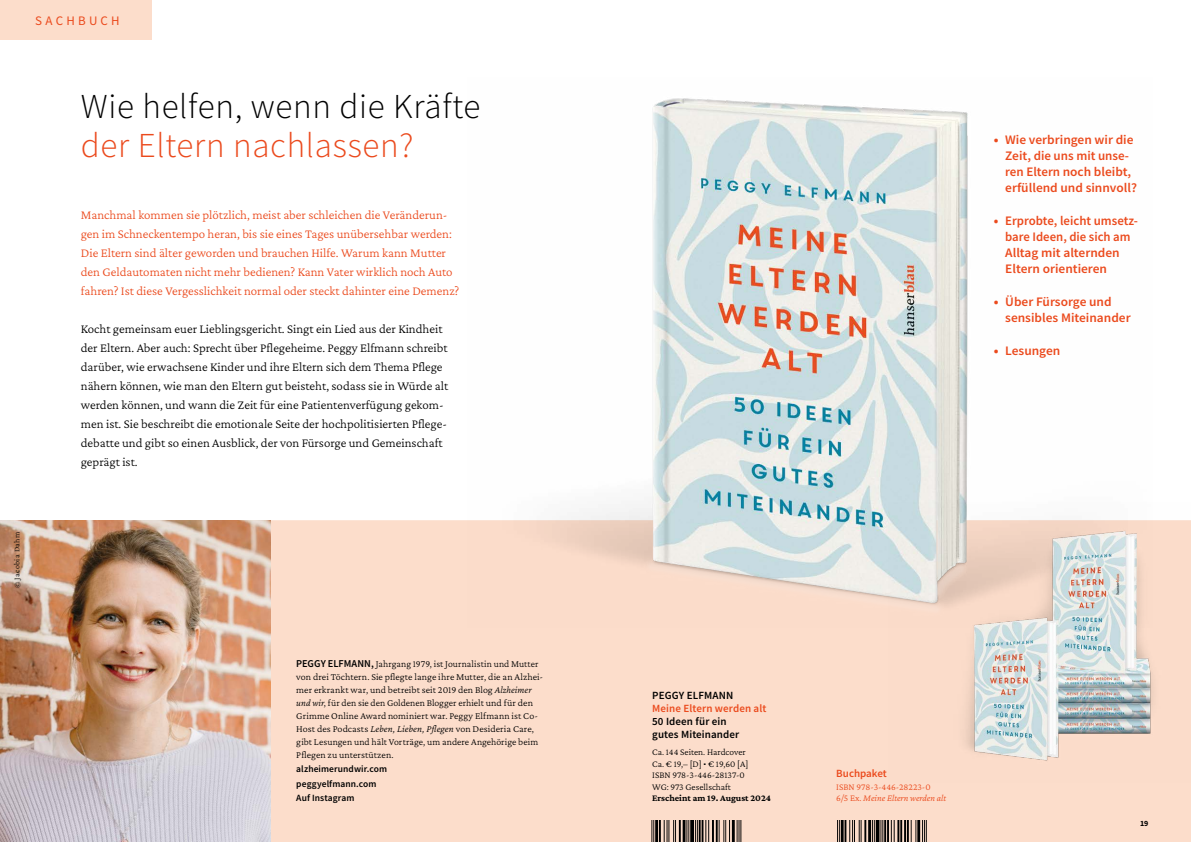
<style>
.page{position:relative;width:1191px;height:842px;background:#fff}
.page>*{position:absolute;margin:0;border:0;box-sizing:border-box;transform-origin:0 0}
.t1{font:300 35px "Source Sans Pro";letter-spacing:.02em;color:#000}
.t2{font:300 35px "Source Sans Pro";letter-spacing:.02em;color:#eb4a1d}
.t3{font:300 13px/19px "Crimson Pro";color:#000}
.t4{font:300 13px/19px "Crimson Pro";color:#eb4a1d}
.t5{font:600 13px/16px "Source Sans Pro";color:#eb4a1d}
.t6{font:13px "Source Sans Pro";letter-spacing:.25em;color:#eb4a1d}
.t7{font:600 11px/13px "Source Sans Pro";letter-spacing:.01em;color:#000}
.t8{font:600 11px "Source Sans Pro";letter-spacing:.01em;color:#eb4a1d}
.t9{font:300 10px/13px "Crimson Pro";letter-spacing:.005em;color:#000}
.t10{font:300 9.5px/11.5px "Crimson Pro";color:#000}
.t11{font:600 9.5px/14.4px "Source Sans Pro";letter-spacing:.01em;color:#000}
.t12{font:300 9.5px/11.5px "Crimson Pro";color:#eb4a1d}
.t13{font:700 9.5px "Crimson Pro";color:#000}
.t14{font:300 8px "Crimson Pro";letter-spacing:.05em;color:#000}
.t15{font:700 8px "Source Sans Pro";color:#000}
.s1{font-family:"Source Sans Pro";font-weight:600;font-size:10.5px}
.s2{font-style:italic}
.s3{font-weight:700;font-size:13.5px}
</style>
<div class="page">
<div style="left:270px;top:520px;width:921px;height:322px;background:#fcddcb"></div>
<img style="left:644px;top:820px;width:100px;height:22px">
<div style="left:0;top:0;width:152px;height:40px;background:#fcddcb"></div>
<img style="left:0;top:520px;width:270px;height:322px">
<img style="left:467px;top:98px;width:501px;height:529px">
<img style="left:889px;top:502px;width:302px;height:281px">
<img style="left:831px;top:820px;width:97px;height:22px">
<p class="t6" style="left:35px;top:12px;width:86px">SACHBUCH</p>
<p class="t14" style="left:12px;top:575px;width:45px;rotate:-90deg">© Copyright</p>
<p class="t14" style="left:12px;top:588px;width:58px;rotate:-90deg">© Jacobia Dahm</p>
<h1 class="t1" style="left:81px;top:85px;width:401px">Wie helfen, wenn die Kräfte</h1>
<h1 class="t2" style="left:81px;top:124px;width:334px">der Eltern nachlassen?</h1>
<p class="t4" style="left:81px;top:205px;width:380px">Manchmal kommen sie plötzlich, meist aber schleichen die Veränderun&shy;gen im Schneckentempo heran, bis sie eines Tages unübersehbar werden:<br>Die Eltern sind älter geworden und brauchen Hilfe. Warum kann Mutter den Geldautomaten nicht mehr bedienen? Kann Vater wirklich noch Auto fahren? Ist diese Vergesslichkeit normal oder steckt dahinter eine Demenz?</p>
<p class="t3" style="left:81px;top:319px;width:369px">Kocht gemeinsam euer Lieblingsgericht. Singt ein Lied aus der Kindheit der Eltern. Aber auch: Sprecht über Pflegeheime. Peggy Elfmann schreibt darüber, wie erwachsene Kinder und ihre Eltern sich dem Thema Pflege nähern können, wie man den Eltern gut beisteht, sodass sie in Würde alt werden können, und wann die Zeit für eine Patientenverfügung gekom&shy;men ist. Sie beschreibt die emotionale Seite der hochpolitisierten Pflege&shy;debatte und gibt so einen Ausblick, der von Fürsorge und Gemeinschaft geprägt ist.</p>
<p class="t9" style="left:296px;top:657px;width:248px"><span class="s1">PEGGY ELFMANN,</span> Jahrgang 1979, ist Journalistin und Mutter von drei Töchtern. Sie pflegte lange ihre Mutter, die an Alzhei&shy;mer erkrankt war, und betreibt seit 2019 den Blog <span class="s2">Alzheimer und wir</span>, für den sie den Goldenen Blogger erhielt und für den Grimme Online Award nominiert war. Peggy Elfmann ist Co-Host des Podcasts <span class="s2">Leben, Lieben, Pflegen</span> von Desideria Care, gibt Lesungen und hält Vorträge, um andere Angehörige beim Pflegen zu unterstützen.</p>
<p class="t11" style="left:296px;top:762px;width:92px">alzheimerundwir.com peggyelfmann.com<br>Auf Instagram</p>
<p class="t5" style="left:1005px;top:132px;width:133px;text-indent:-11px"><span class="s3">•</span> Wie verbringen wir die<br>Zeit, die uns mit unse&shy;ren Eltern noch bleibt, erfüllend und sinnvoll?</p>
<p class="t5" style="left:1005px;top:213px;width:133px;text-indent:-11px"><span class="s3">•</span> Erprobte, leicht umsetz&shy;bare Ideen, die sich am<br>Alltag mit alternden<br>Eltern orientieren</p>
<p class="t5" style="left:1005px;top:294px;width:127px;text-indent:-11px"><span class="s3">•</span> Über Fürsorge und sensibles Miteinander</p>
<p class="t5" style="left:994px;top:343px;width:68px"><span class="s3">•</span> Lesungen</p>
<p class="t7" style="left:652px;top:689px;width:82px">PEGGY ELFMANN</p>
<p class="t8" style="left:652px;top:701px;width:116px">Meine Eltern werden alt</p>
<p class="t7" style="left:652px;top:715px;width:89px">50 Ideen für ein gutes Miteinander</p>
<p class="t10" style="left:652px;top:746px;width:98px">Ca. 144 Seiten. Hardcover<br>Ca. € 19,– [D] <sup>.</sup> € 19,60 [A]<br>ISBN 978-3-446-28137-0<br>WG: 973 Gesellschaft</p>
<p class="t13" style="left:652px;top:792px;width:120px">Erscheint am 19. August 2024</p>
<p class="t8" style="left:836px;top:766px;width:52px">Buchpaket</p>
<p class="t12" style="left:836px;top:780px;width:111px">ISBN 978-3-446-28223-0<br>6/5 Ex. <span class="s2">Meine Eltern werden alt</span></p>
<p class="t15" style="left:1140px;top:818px;width:10px">19</p>
</div>
